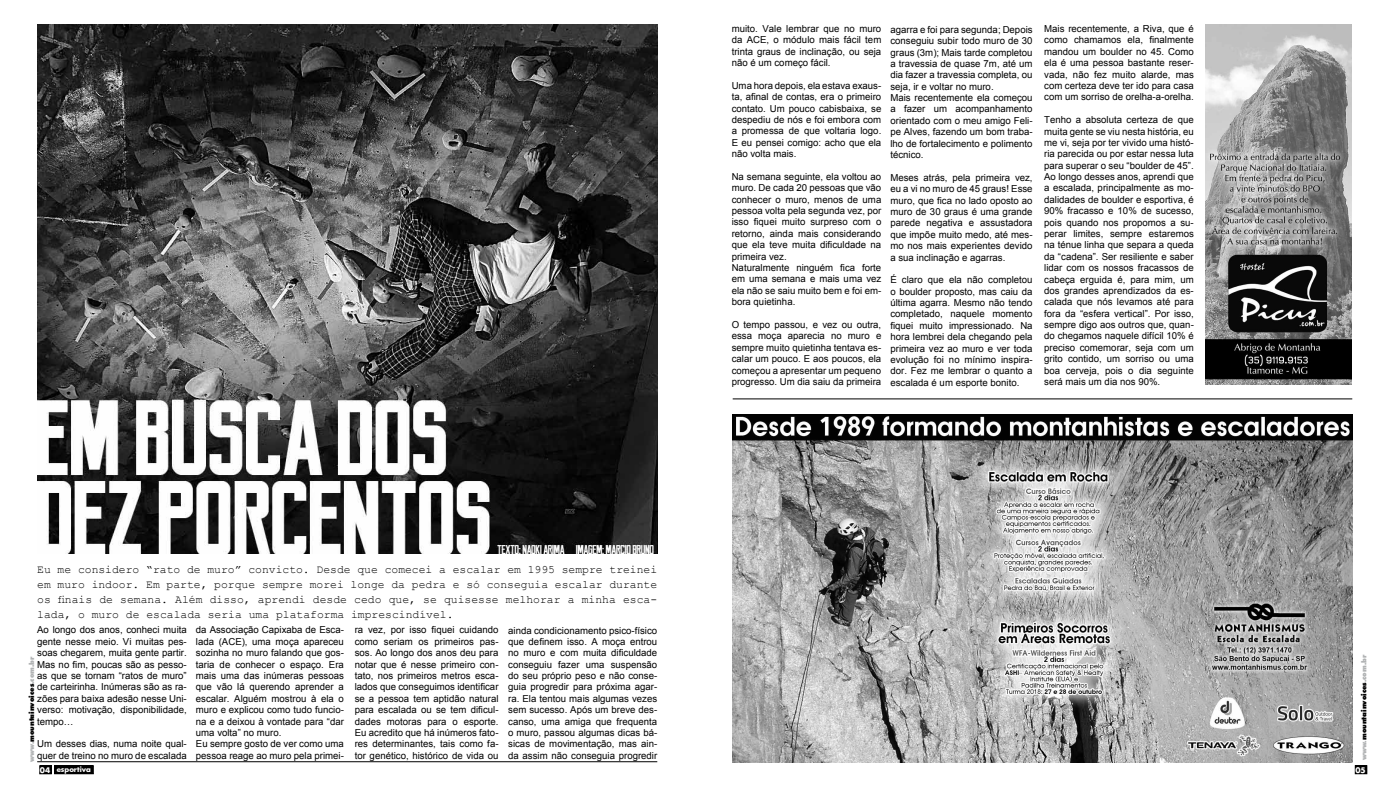
<style>
.page{position:relative;width:1389px;height:787px;background:#fff}
.page>*{position:absolute;margin:0;border:0;box-sizing:border-box;transform-origin:0 0}
.t1{font:11.38px/14.9px "Courier New";color:#000;text-align:justify}
.t2{font:9.62px/11.4px "Arial";color:#000;text-align:justify}
.t3{font:700 7.52px "Futura";color:#fff}
.t4{font:900 7px "Futura BT";color:#000}
.t5{font:700 7px "Futura";color:#fff}
.s1{color:#b1b3b4}
.s2{font-size:7.52px}
</style>
<div class="page">
<div style="left:40px;top:765px;width:11px;height:8px;background:#000"></div>
<div style="left:39px;top:765px;width:13px;height:9px;border:1px solid #000"></div>
<div style="left:55px;top:765px;width:38px;height:8px;background:#000"></div>
<div style="left:1355px;top:765px;width:12px;height:8px;background:#000"></div>
<hr style="left:37px;top:761px;width:620px;height:1px;background:#000">
<hr style="left:733px;top:398px;width:619px;height:1px;background:#000">
<img style="left:733px;top:414px;width:619px;height:348px">
<img style="left:1205px;top:24px;width:147px;height:360px">
<img style="left:37px;top:25px;width:620px;height:528px">
<p class="t1" style="left:37px;top:562px;width:622px">Eu me considero “rato de muro” convicto. Desde que comecei a escalar em 1995 sempre treinei em muro indoor. Em parte, porque sempre morei longe da pedra e só conseguia escalar durante os finais de semana. Além disso, aprendi desde cedo que, se quisesse melhorar a minha esca&shy;lada, o muro de escalada seria uma plataforma imprescindível.</p>
<p class="t2" style="left:196px;top:624px;width:149px;text-align:left">da Associação Capixaba de Esca&shy;lada (ACE), uma moça apareceu sozinha no muro falando que gos&shy;taria de conhecer o espaço. Era mais uma das inúmeras pessoas que vão lá querendo aprender a escalar. Alguém mostrou à ela o muro e explicou como tudo funcio&shy;na e a deixou à vontade para “dar uma volta” no muro.<br>Eu sempre gosto de ver como uma pessoa reage ao muro pela primei-</p>
<p class="t2" style="left:355px;top:624px;width:145px">ra vez, por isso fiquei cuidando como seriam os primeiros pas&shy;sos. Ao longo dos anos deu para notar que é nesse primeiro con&shy;tato, nos primeiros metros esca&shy;lados que conseguimos identificar se a pessoa tem aptidão natural para escalada ou se tem dificul&shy;dades motoras para o esporte.<br>Eu acredito que há inúmeros fato&shy;res determinantes, tais como fa&shy;tor genético, histórico de vida ou</p>
<p class="t2" style="left:508px;top:624px;width:151px">ainda condicionamento psico-físico que definem isso. A moça entrou no muro e com muita dificuldade conseguiu fazer uma suspensão do seu próprio peso e não conse&shy;guia progredir para próxima agar&shy;ra. Ela tentou mais algumas vezes sem sucesso. Após um breve des&shy;canso, uma amiga que frequenta o muro, passou algumas dicas bá&shy;sicas de movimentação, mas ain&shy;da assim não conseguia progredir</p>
<p class="t2" style="left:37px;top:624px;width:151px">Ao longo dos anos, conheci muita gente nesse meio. Vi muitas pes&shy;soas chegarem, muita gente partir.<br>Mas no fim, poucas são as pesso&shy;as que se tornam “ratos de muro” de carteirinha. Inúmeras são as ra&shy;zões para baixa adesão nesse Uni&shy;verso: motivação, disponibilidade, tempo…</p>
<p class="t2" style="left:37px;top:738px;width:151px">Um desses dias, numa noite qual&shy;quer de treino no muro de escalada</p>
<p class="t4" style="left:27px;top:761px;width:107px;rotate:-90deg"><span class="s1">www.</span>mountainvoices<span class="s1">.com.br</span></p>
<p class="t5" style="left:40px;top:764px;width:53px"><span class="s2">04</span> esportiva</p>
<p class="t2" style="left:732px;top:23px;width:151px">muito. Vale lembrar que no muro da ACE, o módulo mais fácil tem trinta graus de inclinação, ou seja não é um começo fácil.</p>
<p class="t2" style="left:732px;top:80px;width:151px">Uma hora depois, ela estava exaus&shy;ta, afinal de contas, era o primeiro contato. Um pouco cabisbaixa, se despediu de nós e foi embora com a promessa de que voltaria logo.<br>E eu pensei comigo: acho que ela não volta mais.</p>
<p class="t2" style="left:732px;top:171px;width:151px;text-align:left">Na semana seguinte, ela voltou ao muro. De cada 20 pessoas que vão conhecer o muro, menos de uma pessoa volta pela segunda vez, por isso fiquei muito surpreso com o retorno, ainda mais considerando que ela teve muita dificuldade na primeira vez.<br>Naturalmente ninguém fica forte em uma semana e mais uma vez ela não se saiu muito bem e foi em&shy;bora quietinha.</p>
<p class="t2" style="left:732px;top:319px;width:151px">O tempo passou, e vez ou outra, essa moça aparecia no muro e sempre muito quietinha tentava es&shy;calar um pouco. E aos poucos, ela começou a apresentar um pequeno progresso. Um dia saiu da primeira</p>
<p class="t2" style="left:890px;top:24px;width:144px;text-align:left">agarra e foi para segunda; Depois conseguiu subir todo muro de 30 graus (3m); Mais tarde completou a travessia de quase 7m, até um dia fazer a travessia completa, ou seja, ir e voltar no muro.<br>Mais recentemente ela começou a fazer um acompanhamento orientado com o meu amigo Feli&shy;pe Alves, fazendo um bom traba&shy;lho de fortalecimento e polimento técnico.</p>
<p class="t2" style="left:890px;top:172px;width:144px">Meses atrás, pela primeira vez, eu a vi no muro de 45 graus! Esse muro, que fica no lado oposto ao muro de 30 graus é uma grande parede negativa e assustadora que impõe muito medo, até mes&shy;mo nos mais experientes devido a sua inclinação e agarras.</p>
<p class="t2" style="left:890px;top:274px;width:144px">É claro que ela não completou o boulder proposto, mas caiu da última agarra. Mesmo não tendo completado, naquele momento fiquei muito impressionado. Na hora lembrei dela chegando pela primeira vez ao muro e ver toda evolução foi no mínimo inspira&shy;dor. Fez me lembrar o quanto a escalada é um esporte bonito.</p>
<p class="t2" style="left:1044px;top:23px;width:151px">Mais recentemente, a Riva, que é como chamamos ela, finalmente mandou um boulder no 45. Como ela é uma pessoa bastante reser&shy;vada, não fez muito alarde, mas com certeza deve ter ido para casa com um sorriso de orelha-a-orelha.</p>
<p class="t2" style="left:1044px;top:114px;width:151px">Tenho a absoluta certeza de que muita gente se viu nesta história, eu me vi, seja por ter vivido uma histó&shy;ria parecida ou por estar nessa luta para superar o seu “boulder de 45”.<br>Ao longo desses anos, aprendi que a escalada, principalmente as mo&shy;dalidades de boulder e esportiva, é 90% fracasso e 10% de sucesso, pois quando nos propomos a su&shy;perar limites, sempre estaremos na ténue linha que separa a queda da “cadena”. Ser resiliente e saber lidar com os nossos fracassos de cabeça erguida é, para mim, um dos grandes aprendizados da es&shy;calada que nós levamos até para fora da “esfera vertical”. Por isso, sempre digo aos outros que, quan&shy;do chegamos naquele difícil 10% é preciso comemorar, seja com um grito contido, um sorriso ou uma boa cerveja, pois o dia seguinte será mais um dia nos 90%.</p>
<p class="t4" style="left:1360px;top:760px;width:107px;rotate:-90deg"><span class="s1">www.</span>mountainvoices<span class="s1">.com.br</span></p>
<p class="t3" style="left:1355px;top:764px;width:12px">05</p>
</div>
